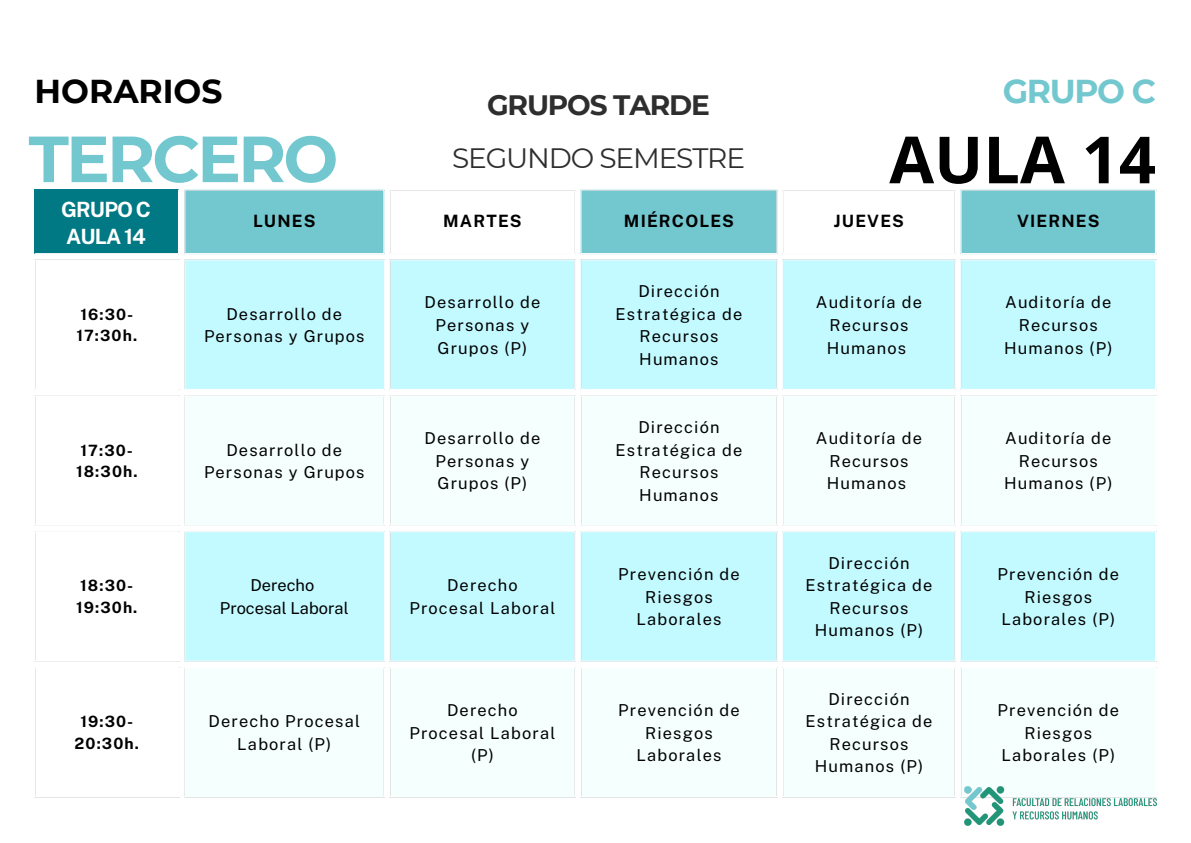
<style>
.page{position:relative;width:1191px;height:843px;background:#fff}
.page>*{position:absolute;margin:0;border:0;box-sizing:border-box;transform-origin:0 0}
.t1{font:700 65px "Montserrat";letter-spacing:-.04em;color:#73c8d0}
.t2{font:700 65px "Open Sans";color:#000}
.t3{font:700 33px "Montserrat";color:#000}
.t4{font:700 33px "Montserrat";letter-spacing:-.04em;color:#73c8d0}
.t5{font:28px "Montserrat";letter-spacing:-.04em;color:#2e2e2e}
.t6{font:700 28px "Montserrat";letter-spacing:-.04em;color:#2e2e2e}
.t7{font:700 21px "Public Sans";letter-spacing:-.04em;color:#fff}
.t8{font:700 17px "Public Sans";letter-spacing:.07em;color:#000}
.t9{font:16.4px/22.5px "Public Sans";letter-spacing:.07em;color:#000;text-align:center}
.t10{font:16.4px "Public Sans";color:#000}
.t11{font:700 15.6px/21.8px "Public Sans";letter-spacing:.07em;color:#000}
</style>
<div class="page">
<div style="left:35px;top:189px;width:144px;height:65px;background:#007984"></div>
<svg style="left:185px;top:189px;width:969px;height:65px;fill:#73c8d0"></svg>
<div style="left:185px;top:259px;width:969px;height:131px;background:#c3faff"></div>
<svg style="left:184px;top:395px;width:971px;height:401px;fill:#f5fffe"></svg>
<hr style="left:35px;top:253px;width:143px;height:1px;background:#fff">
<hr style="left:383px;top:260px;width:1px;height:129px;background:#fff">
<hr style="left:184px;top:389px;width:200px;height:1px;background:#fff">
<hr style="left:389px;top:260px;width:1px;height:129px;background:#fff">
<hr style="left:574px;top:260px;width:1px;height:129px;background:#fff">
<hr style="left:389px;top:389px;width:186px;height:1px;background:#fff">
<hr style="left:580px;top:260px;width:1px;height:129px;background:#fff">
<hr style="left:776px;top:260px;width:1px;height:129px;background:#fff">
<hr style="left:580px;top:389px;width:197px;height:1px;background:#fff">
<hr style="left:782px;top:260px;width:1px;height:129px;background:#fff">
<hr style="left:954px;top:260px;width:1px;height:129px;background:#fff">
<hr style="left:782px;top:389px;width:173px;height:1px;background:#fff">
<hr style="left:960px;top:260px;width:1px;height:129px;background:#fff">
<hr style="left:960px;top:389px;width:195px;height:1px;background:#fff">
<hr style="left:184px;top:396px;width:1px;height:128px;background:#fff">
<hr style="left:383px;top:396px;width:1px;height:128px;background:#fff">
<hr style="left:184px;top:395px;width:200px;height:1px;background:#fff">
<hr style="left:184px;top:524px;width:200px;height:1px;background:#fff">
<hr style="left:389px;top:396px;width:1px;height:128px;background:#fff">
<hr style="left:574px;top:396px;width:1px;height:128px;background:#fff">
<hr style="left:389px;top:395px;width:186px;height:1px;background:#fff">
<hr style="left:389px;top:524px;width:186px;height:1px;background:#fff">
<hr style="left:580px;top:396px;width:1px;height:128px;background:#fff">
<hr style="left:776px;top:396px;width:1px;height:128px;background:#fff">
<hr style="left:580px;top:395px;width:197px;height:1px;background:#fff">
<hr style="left:580px;top:524px;width:197px;height:1px;background:#fff">
<hr style="left:782px;top:396px;width:1px;height:128px;background:#fff">
<hr style="left:954px;top:396px;width:1px;height:128px;background:#fff">
<hr style="left:782px;top:395px;width:173px;height:1px;background:#fff">
<hr style="left:782px;top:524px;width:173px;height:1px;background:#fff">
<hr style="left:960px;top:396px;width:1px;height:128px;background:#fff">
<hr style="left:1154px;top:396px;width:1px;height:128px;background:#fff">
<hr style="left:960px;top:395px;width:195px;height:1px;background:#fff">
<hr style="left:960px;top:524px;width:195px;height:1px;background:#fff">
<hr style="left:184px;top:532px;width:1px;height:128px;background:#fff">
<hr style="left:383px;top:532px;width:1px;height:128px;background:#fff">
<hr style="left:184px;top:531px;width:200px;height:1px;background:#fff">
<hr style="left:184px;top:660px;width:200px;height:1px;background:#fff">
<hr style="left:389px;top:532px;width:1px;height:128px;background:#fff">
<hr style="left:574px;top:532px;width:1px;height:128px;background:#fff">
<hr style="left:389px;top:531px;width:186px;height:1px;background:#fff">
<hr style="left:389px;top:660px;width:186px;height:1px;background:#fff">
<hr style="left:580px;top:532px;width:1px;height:128px;background:#fff">
<hr style="left:776px;top:532px;width:1px;height:128px;background:#fff">
<hr style="left:580px;top:531px;width:197px;height:1px;background:#fff">
<hr style="left:580px;top:660px;width:197px;height:1px;background:#fff">
<hr style="left:782px;top:532px;width:1px;height:128px;background:#fff">
<hr style="left:954px;top:532px;width:1px;height:128px;background:#fff">
<hr style="left:782px;top:531px;width:173px;height:1px;background:#fff">
<hr style="left:782px;top:660px;width:173px;height:1px;background:#fff">
<hr style="left:960px;top:532px;width:1px;height:128px;background:#fff">
<hr style="left:1154px;top:532px;width:1px;height:128px;background:#fff">
<hr style="left:960px;top:531px;width:195px;height:1px;background:#fff">
<hr style="left:960px;top:660px;width:195px;height:1px;background:#fff">
<hr style="left:184px;top:667px;width:1px;height:129px;background:#fff">
<hr style="left:383px;top:667px;width:1px;height:129px;background:#fff">
<hr style="left:184px;top:666px;width:200px;height:1px;background:#fff">
<hr style="left:389px;top:667px;width:1px;height:129px;background:#fff">
<hr style="left:574px;top:667px;width:1px;height:129px;background:#fff">
<hr style="left:389px;top:666px;width:186px;height:1px;background:#fff">
<hr style="left:580px;top:667px;width:1px;height:129px;background:#fff">
<hr style="left:776px;top:667px;width:1px;height:129px;background:#fff">
<hr style="left:580px;top:666px;width:197px;height:1px;background:#fff">
<hr style="left:782px;top:667px;width:1px;height:129px;background:#fff">
<hr style="left:954px;top:667px;width:1px;height:129px;background:#fff">
<hr style="left:782px;top:666px;width:173px;height:1px;background:#fff">
<hr style="left:960px;top:667px;width:1px;height:129px;background:#fff">
<hr style="left:1154px;top:667px;width:1px;height:129px;background:#fff">
<hr style="left:960px;top:666px;width:195px;height:1px;background:#fff">
<hr style="left:178px;top:189px;width:1px;height:65px;background:#fff">
<hr style="left:383px;top:190px;width:1px;height:63px;background:#fff">
<hr style="left:184px;top:189px;width:200px;height:1px;background:#fff">
<hr style="left:184px;top:253px;width:200px;height:1px;background:#fff">
<hr style="left:389px;top:190px;width:1px;height:63px;background:#fff">
<hr style="left:574px;top:190px;width:1px;height:63px;background:#fff">
<hr style="left:389px;top:189px;width:186px;height:1px;background:#fff">
<hr style="left:389px;top:253px;width:186px;height:1px;background:#fff">
<hr style="left:580px;top:190px;width:1px;height:63px;background:#fff">
<hr style="left:776px;top:190px;width:1px;height:63px;background:#fff">
<hr style="left:580px;top:189px;width:197px;height:1px;background:#fff">
<hr style="left:580px;top:253px;width:197px;height:1px;background:#fff">
<hr style="left:782px;top:190px;width:1px;height:63px;background:#fff">
<hr style="left:954px;top:190px;width:1px;height:63px;background:#fff">
<hr style="left:782px;top:189px;width:173px;height:1px;background:#fff">
<hr style="left:782px;top:253px;width:173px;height:1px;background:#fff">
<hr style="left:960px;top:190px;width:1px;height:63px;background:#fff">
<hr style="left:960px;top:189px;width:195px;height:1px;background:#fff">
<hr style="left:960px;top:253px;width:195px;height:1px;background:#fff">
<hr style="left:184px;top:259px;width:200px;height:1px;background:#fff">
<hr style="left:389px;top:259px;width:186px;height:1px;background:#fff">
<hr style="left:580px;top:259px;width:197px;height:1px;background:#fff">
<hr style="left:782px;top:259px;width:173px;height:1px;background:#fff">
<hr style="left:960px;top:259px;width:195px;height:1px;background:#fff">
<img style="left:964px;top:785px;width:192px;height:40px">
<p class="t3" style="left:35px;top:71px;width:189px">HORARIOS</p>
<p class="t4" style="left:1002px;top:71px;width:155px">GRUPO C</p>
<p class="t2" style="left:889px;top:114px;width:268px">AULA 14</p>
<p class="t6" style="left:487px;top:88px;width:224px">GRUPOS TARDE</p>
<p class="t1" style="left:29px;top:119px;width:311px">TERCERO</p>
<p class="t5" style="left:452px;top:141px;width:294px">SEGUNDO SEMESTRE</p>
<p class="t7" style="left:61px;top:197px;width:91px">GRUPO C</p>
<p class="t7" style="left:66px;top:224px;width:81px">AULA 14</p>
<h2 class="t8" style="left:253px;top:210px;width:64px">LUNES</h2>
<h2 class="t8" style="left:443px;top:210px;width:80px">MARTES</h2>
<h3 class="t8" style="left:624px;top:210px;width:112px">MIÉRCOLES</h3>
<h1 class="t8" style="left:833px;top:210px;width:72px">JUEVES</h1>
<h1 class="t8" style="left:1016px;top:210px;width:84px">VIERNES</h1>
<h4 class="t11" style="left:76px;top:303px;width:62px">16:30-<br>17:30h.</h4>
<p class="t9" style="left:204px;top:302px;width:162px">Desarrollo de<br>Personas y Grupos</p>
<p class="t9" style="left:424px;top:291px;width:117px">Desarrollo de<br>Personas y<br>Grupos (P)</p>
<p class="t9" style="left:615px;top:280px;width:128px">Dirección<br>Estratégica de<br>Recursos<br>Humanos</p>
<p class="t9" style="left:815px;top:291px;width:108px">Auditoría de<br>Recursos<br>Humanos</p>
<p class="t9" style="left:1004px;top:291px;width:110px">Auditoría de<br>Recursos<br>Humanos (P)</p>
<p class="t11" style="left:76px;top:439px;width:63px">17:30-<br>18:30h.</p>
<p class="t9" style="left:204px;top:438px;width:162px">Desarrollo de<br>Personas y Grupos</p>
<p class="t9" style="left:424px;top:427px;width:117px">Desarrollo de<br>Personas y<br>Grupos (P)</p>
<p class="t9" style="left:615px;top:415px;width:128px">Dirección<br>Estratégica de<br>Recursos<br>Humanos</p>
<p class="t9" style="left:815px;top:427px;width:108px">Auditoría de<br>Recursos<br>Humanos</p>
<p class="t9" style="left:1004px;top:427px;width:110px">Auditoría de<br>Recursos<br>Humanos (P)</p>
<p class="t11" style="left:76px;top:574px;width:63px">18:30-<br>19:30h.</p>
<p class="t10" style="left:250px;top:575px;width:65px">Derecho</p>
<p class="t10" style="left:220px;top:598px;width:130px">Procesal Laboral</p>
<p class="t9" style="left:409px;top:574px;width:147px">Derecho<br>Procesal Laboral</p>
<p class="t9" style="left:618px;top:562px;width:123px">Prevención de<br>Riesgos<br>Laborales</p>
<p class="t9" style="left:805px;top:551px;width:128px">Dirección<br>Estratégica de<br>Recursos<br>Humanos (P)</p>
<p class="t9" style="left:997px;top:562px;width:123px">Prevención de<br>Riesgos<br>Laborales (P)</p>
<p class="t11" style="left:75px;top:710px;width:66px;text-align:center">19:30-<br>20:30h.</p>
<p class="t9" style="left:208px;top:709px;width:153px">Derecho Procesal<br>Laboral (P)</p>
<p class="t9" style="left:409px;top:698px;width:147px">Derecho<br>Procesal Laboral (P)</p>
<p class="t9" style="left:618px;top:698px;width:123px">Prevención de<br>Riesgos<br>Laborales</p>
<p class="t9" style="left:805px;top:687px;width:128px">Dirección<br>Estratégica de<br>Recursos<br>Humanos (P)</p>
<p class="t9" style="left:997px;top:698px;width:123px">Prevención de<br>Riesgos<br>Laborales (P)</p>
</div>
